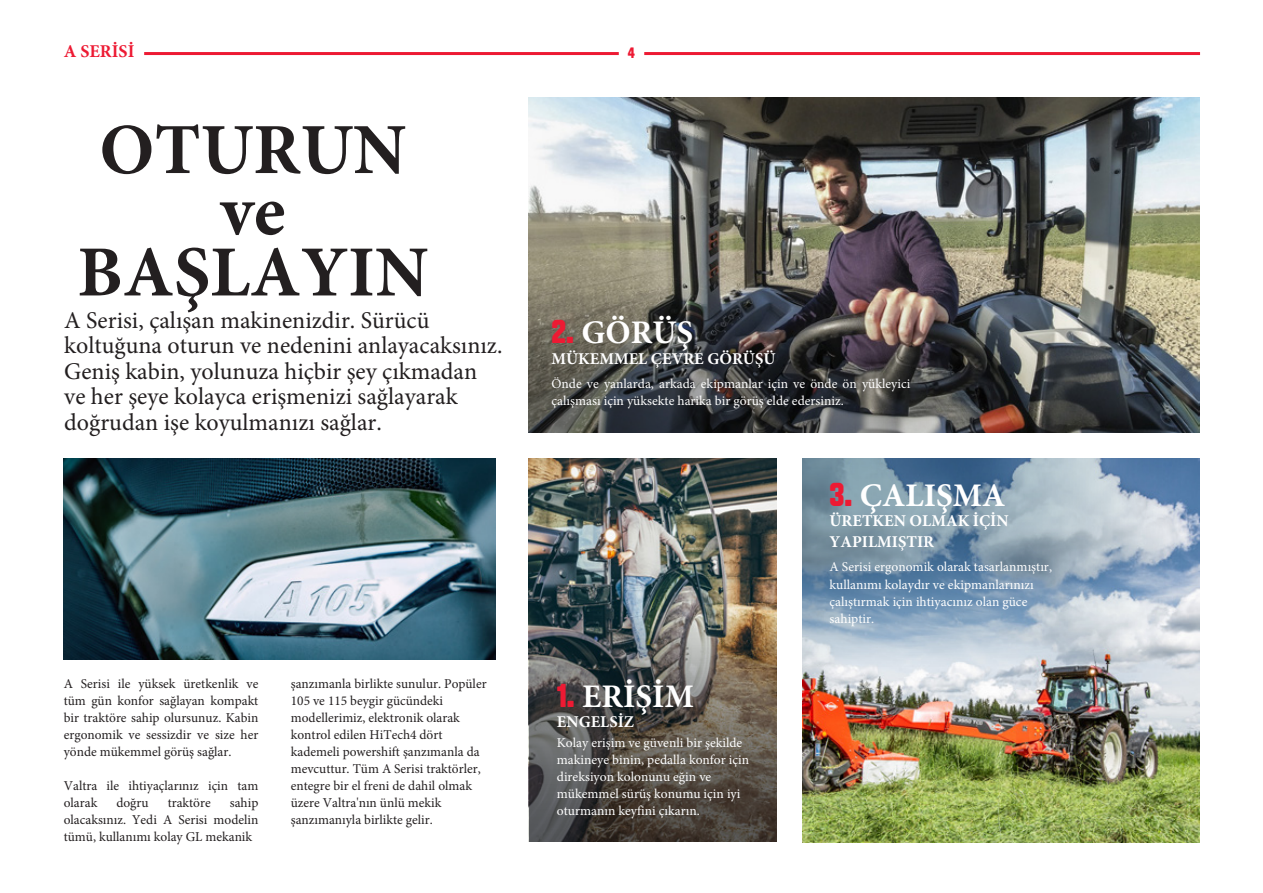
<style>
.page{position:relative;width:1263px;height:893px;background:#fff}
.page>*{position:absolute;margin:0;border:0;box-sizing:border-box;transform-origin:0 0}
.t1{font:700 72px/61.2px "Minion Pro";color:#231f20;text-align:center}
.t2{font:700 33px "Minion Pro";color:#fff}
.t3{font:24px/25.5px "Minion Pro";color:#231f20}
.t4{font:700 18px "Minion Pro";color:#ed1a33}
.t5{font:700 16.5px/21px "Minion Pro";color:#fff}
.t6{font:700 15px "VALTRA Aveny T 2020 Extra";color:#ed1a33}
.t7{font:13.5px/17px "Minion Pro";color:#231f20;text-align:justify}
.t8{font:13.5px/17px "Minion Pro";color:#fff}
.s1{font-family:"VALTRA Aveny T 2020 Extra";color:#ed1a33}
</style>
<div class="page">
<img style="left:64px;top:458px;width:431px;height:201px">
<img style="left:529px;top:458px;width:247px;height:153px">
<img style="left:802px;top:458px;width:397px;height:385px">
<img style="left:529px;top:98px;width:670px;height:335px">
<img style="left:529px;top:611px;width:248px;height:231px">
<svg style="left:802px;top:458px;width:378px;height:209px;background:#93a9bc"></svg>
<img style="left:529px;top:284px;width:491px;height:149px">
<hr style="left:644px;top:52px;width:556px;height:3px;background:#ed1a33">
<hr style="left:144px;top:52px;width:475px;height:3px;background:#ed1a33">
<h3 class="t4" style="left:64px;top:40px;width:72px">A SERİSİ</h3>
<p class="t6" style="left:628px;top:43px;width:9px">4</p>
<h1 class="t1" style="left:77px;top:118px;width:353px">OTURUN ve<br>BAŞLAYIN</h1>
<h3 class="t3" style="left:64px;top:307px;width:440px">A Serisi, çalışan makinenizdir. Sürücü koltuğuna oturun ve nedenini anlayacaksınız.<br>Geniş kabin, yolunuza hiçbir şey çıkmadan ve her şeye kolayca erişmenizi sağlayarak doğrudan işe koyulmanızı sağlar.</h3>
<p class="t7" style="left:64px;top:675px;width:196px">A Serisi ile yüksek üretkenlik ve tüm gün konfor sağlayan kompakt bir traktöre sahip olursunuz. Kabin ergonomik ve sessizdir ve size her yönde mükemmel görüş sağlar.</p>
<p class="t7" style="left:64px;top:777px;width:196px">Valtra ile ihtiyaçlarınız için tam olarak</p>
<p class="t7" style="left:64px;top:794px;width:196px;text-indent:166px">sahip olacaksınız. Yedi A Serisi modelin tümü, kullanımı kolay GL mekanik</p>
<p class="t7" style="left:116px;top:794px;width:34px">doğru</p>
<p class="t7" style="left:168px;top:794px;width:45px">traktöre</p>
<p class="t7" style="left:291px;top:675px;width:197px;text-align:left">şanzımanla birlikte sunulur. Popüler<br>105 ve 115 beygir gücündeki modellerimiz, elektronik olarak kontrol edilen HiTech4 dört kademeli powershift şanzımanla da mevcuttur. Tüm A Serisi traktörler, entegre bir el freni de dahil olmak üzere Valtra'nın ünlü mekik şanzımanıyla birlikte gelir.</p>
<h2 class="t2" style="left:551px;top:312px;width:143px"><span class="s1">2.</span> GÖRÜŞ</h2>
<p class="t5" style="left:551px;top:347px;width:225px">MÜKEMMEL ÇEVRE GÖRÜŞÜ</p>
<p class="t8" style="left:551px;top:375px;width:360px">Önde ve yanlarda, arkada ekipmanlar için ve önde ön yükleyici çalışması için yüksekte harika bir görüş elde edersiniz.</p>
<h2 class="t2" style="left:557px;top:676px;width:139px"><span class="s1">1.</span> ERİŞİM</h2>
<p class="t5" style="left:557px;top:711px;width:79px">ENGELSİZ</p>
<p class="t8" style="left:557px;top:734px;width:194px">Kolay erişim ve güvenli bir şekilde makineye binin, pedalla konfor için direksiyon kolonunu eğin ve mükemmel sürüş konumu için iyi oturmanın keyfini çıkarın.</p>
<h2 class="t2" style="left:829px;top:475px;width:177px"><span class="s1">3.</span> ÇALIŞMA</h2>
<p class="t5" style="left:829px;top:510px;width:181px">ÜRETKEN OLMAK İÇİN<br>YAPILMIŞTIR</p>
<p class="t8" style="left:829px;top:558px;width:224px">A Serisi ergonomik olarak tasarlanmıştır, kullanımı kolaydır ve ekipmanlarınızı çalıştırmak için ihtiyacınız olan güce sahiptir.</p>
</div>
